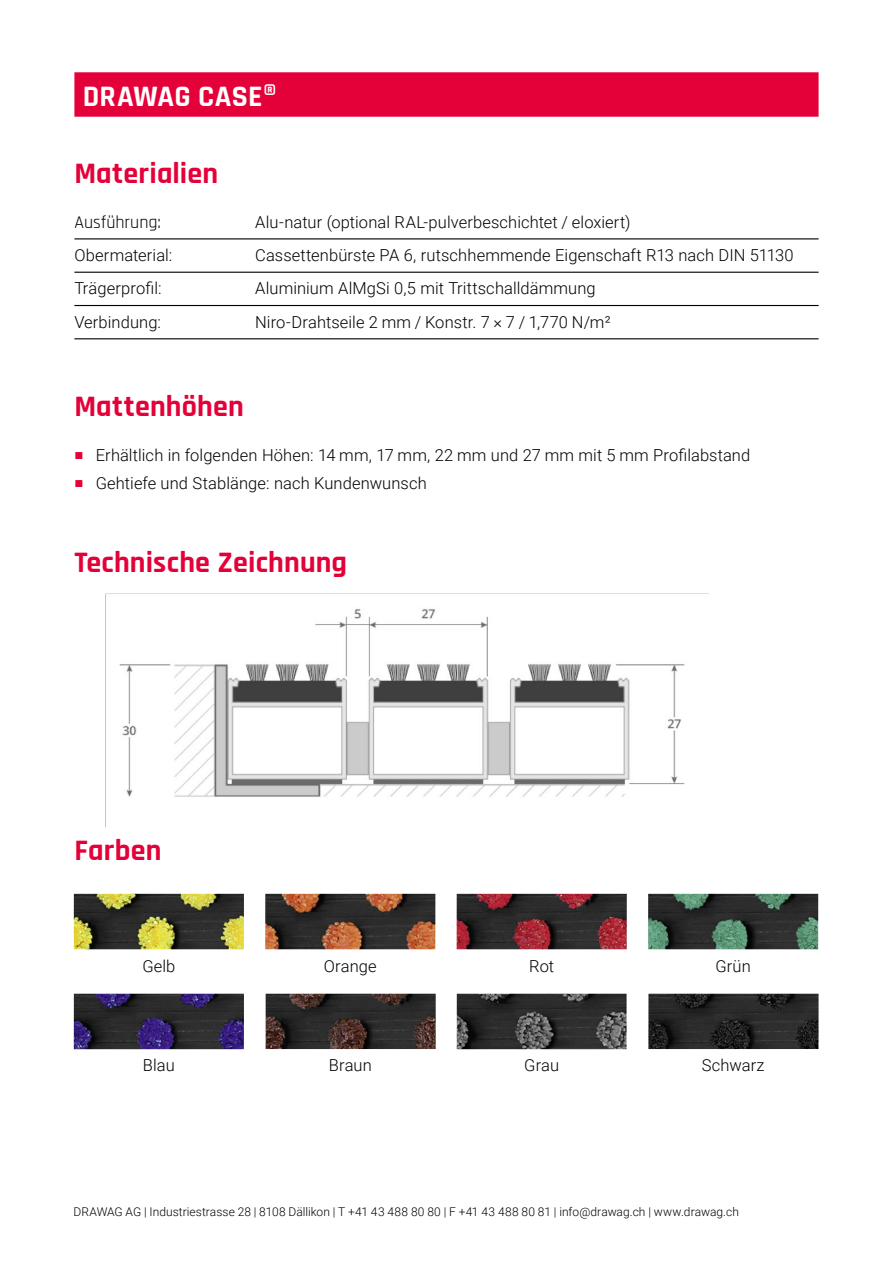
<style>
.page{position:relative;width:893px;height:1263px;background:#fff}
.page>*{position:absolute;margin:0;border:0;box-sizing:border-box;transform-origin:0 0}
.t1{font:700 30px "Rajdhani";letter-spacing:.005em;color:#e40038}
.t2{font:700 30px "Rajdhani";letter-spacing:.01em;color:#fff}
.t3{font:18px "Rajdhani";color:#000}
.t4{font:300 16.5px "Roboto";letter-spacing:.005em;color:#000}
.t5{font:300 12px "Roboto";letter-spacing:.005em;color:#000}
.s1{font-family:"Arial";font-weight:400;font-size:15px;color:#e40038}
</style>
<div class="page">
<hr style="left:74px;top:238px;width:745px;height:1px;background:#000">
<hr style="left:74px;top:272px;width:745px;height:1px;background:#000">
<hr style="left:74px;top:305px;width:745px;height:1px;background:#000">
<hr style="left:74px;top:338px;width:745px;height:1px;background:#000">
<div style="left:74px;top:72px;width:745px;height:45px;background:#e40038"></div>
<img style="left:119px;top:609px;width:566px;height:188px">
<img style="left:457px;top:894px;width:170px;height:55px">
<img style="left:265px;top:894px;width:170px;height:55px">
<img style="left:74px;top:894px;width:170px;height:55px">
<img style="left:266px;top:994px;width:170px;height:55px">
<img style="left:457px;top:994px;width:170px;height:55px">
<img style="left:648px;top:894px;width:170px;height:55px">
<img style="left:648px;top:994px;width:171px;height:55px">
<img style="left:74px;top:994px;width:170px;height:55px">
<h1 class="t2" style="left:83px;top:78px;width:196px">DRAWAG CASE®</h1>
<h1 class="t1" style="left:74px;top:155px;width:145px">Materialien</h1>
<p class="t3" style="left:74px;top:212px;width:88px">Ausführung:</p>
<p class="t4" style="left:255px;top:210px;width:377px">Alu-natur (optional RAL-pulverbeschichtet / eloxiert)</p>
<p class="t4" style="left:74px;top:244px;width:99px">Obermaterial:</p>
<p class="t4" style="left:255px;top:244px;width:540px">Cassettenbürste PA 6, rutschhemmende Eigenschaft R13 nach DIN 51130</p>
<p class="t4" style="left:74px;top:277px;width:89px">Trägerprofil:</p>
<p class="t4" style="left:255px;top:277px;width:342px">Aluminium AlMgSi 0,5 mit Trittschalldämmung</p>
<p class="t4" style="left:74px;top:310px;width:88px">Verbindung:</p>
<p class="t4" style="left:255px;top:310px;width:357px">Niro-Drahtseile 2 mm / Konstr. 7 × 7 / 1,770 N/m²</p>
<h1 class="t1" style="left:74px;top:388px;width:171px">Mattenhöhen</h1>
<p class="t4" style="left:74px;top:443px;width:677px"><span class="s1">■</span> Erhältlich in folgenden Höhen: 14 mm, 17 mm, 22 mm und 27 mm mit 5 mm Profilabstand</p>
<p class="t4" style="left:74px;top:471px;width:354px"><span class="s1">■</span> Gehtiefe und Stablänge: nach Kundenwunsch</p>
<h1 class="t1" style="left:74px;top:544px;width:274px">Technische Zeichnung</h1>
<h1 class="t1" style="left:74px;top:832px;width:89px">Farben</h1>
<p class="t4" style="left:142px;top:954px;width:35px">Gelb</p>
<p class="t4" style="left:324px;top:954px;width:55px">Orange</p>
<p class="t4" style="left:529px;top:954px;width:26px">Rot</p>
<p class="t4" style="left:715px;top:954px;width:37px">Grün</p>
<p class="t4" style="left:143px;top:1054px;width:33px">Blau</p>
<p class="t4" style="left:329px;top:1054px;width:45px">Braun</p>
<p class="t4" style="left:524px;top:1054px;width:37px">Grau</p>
<p class="t4" style="left:702px;top:1054px;width:64px">Schwarz</p>
<p class="t5" style="left:73px;top:1203px;width:667px">DRAWAG AG | Industriestrasse 28 | 8108 Dällikon | T +41 43 488 80 80 | F +41 43 488 80 81 | info@drawag.ch | www.drawag.ch</p>
</div>
